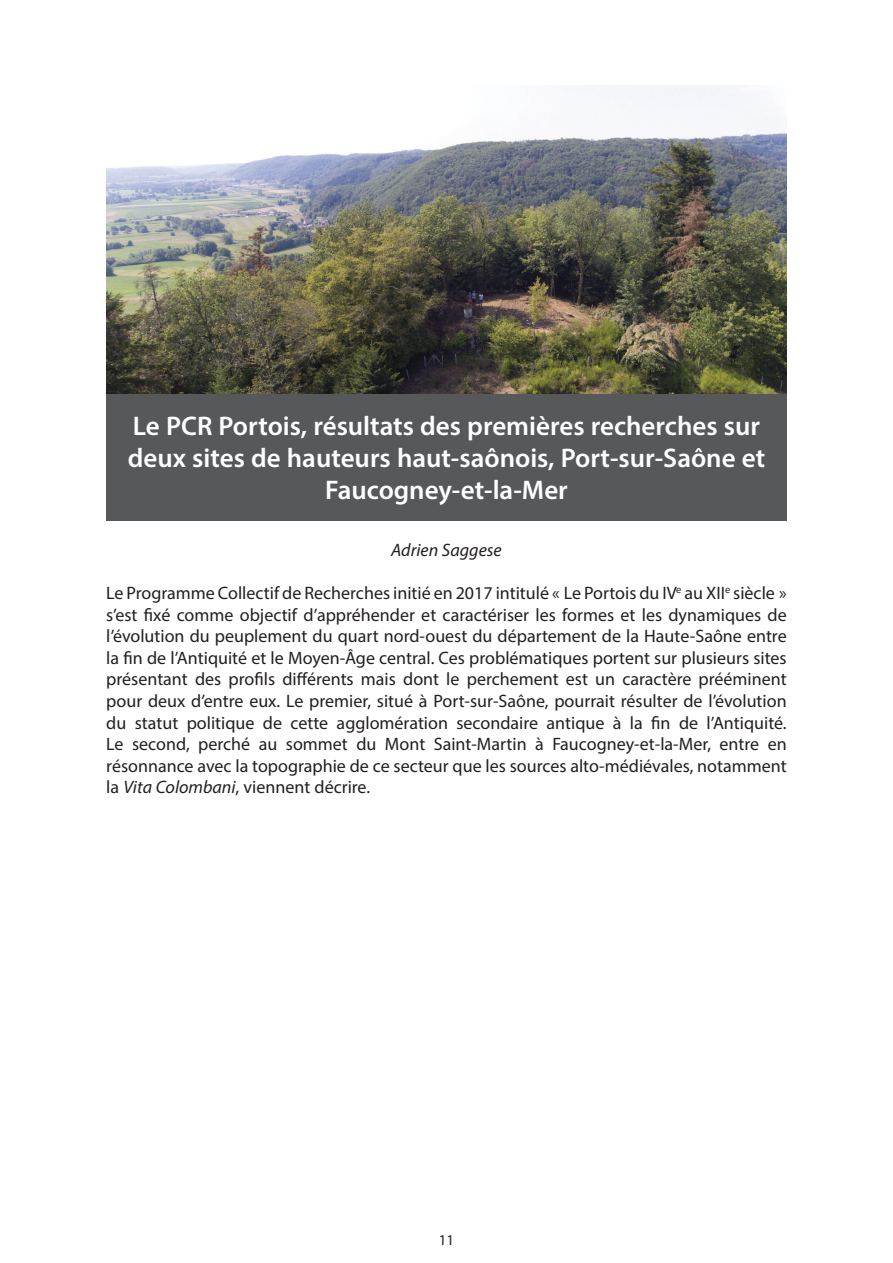
<style>
.page{position:relative;width:893px;height:1263px;background:#fff}
.page>*{position:absolute;margin:0;border:0;box-sizing:border-box;transform-origin:0 0}
.t1{font:600 27px/32.4px "Myriad Pro";color:#fff;text-align:center}
.t2{font:18px/21.6px "Myriad Pro";color:#231f20;text-align:justify}
.t3{font:italic 18px "Myriad Pro";color:#231f20}
.t4{font:15px "Myriad Pro";color:#231f20}
.s1{font-style:italic}
</style>
<div class="page">
<div style="left:106px;top:393px;width:681px;height:128px;background:#57585a"></div>
<img style="left:106px;top:85px;width:681px;height:308px">
<h1 class="t1" style="left:128px;top:409px;width:639px">Le PCR Portois, résultats des premières recherches sur deux sites de hauteurs haut-saônois, Port-sur-Saône et<br>Faucogney-et-la-Mer</h1>
<p class="t3" style="left:391px;top:538px;width:112px">Adrien Saggese</p>
<p class="t2" style="left:106px;top:582px;width:682px">Le Programme Collectif de Recherches initié en 2017 intitulé « Le Portois du IV<sup>e</sup> au XII<sup>e</sup> siècle » s’est fixé comme objectif d’appréhender et caractériser les formes et les dynamiques de l’évolution du peuplement du quart nord-ouest du département de la Haute-Saône entre la fin de l’Antiquité et le Moyen-Âge central. Ces problématiques portent sur plusieurs sites présentant des profils différents mais dont le perchement est un caractère prééminent pour deux d’entre eux. Le premier, situé à Port-sur-Saône, pourrait résulter de l’évolution du statut politique de cette agglomération secondaire antique à la fin de l’Antiquité.<br>Le second, perché au sommet du Mont Saint-Martin à Faucogney-et-la-Mer, entre en résonnance avec la topographie de ce secteur que les sources alto-médiévales, notamment la <span class="s1">Vita Colombani</span>, viennent décrire.</p>
<p class="t4" style="left:439px;top:1231px;width:17px">11</p>
</div>
